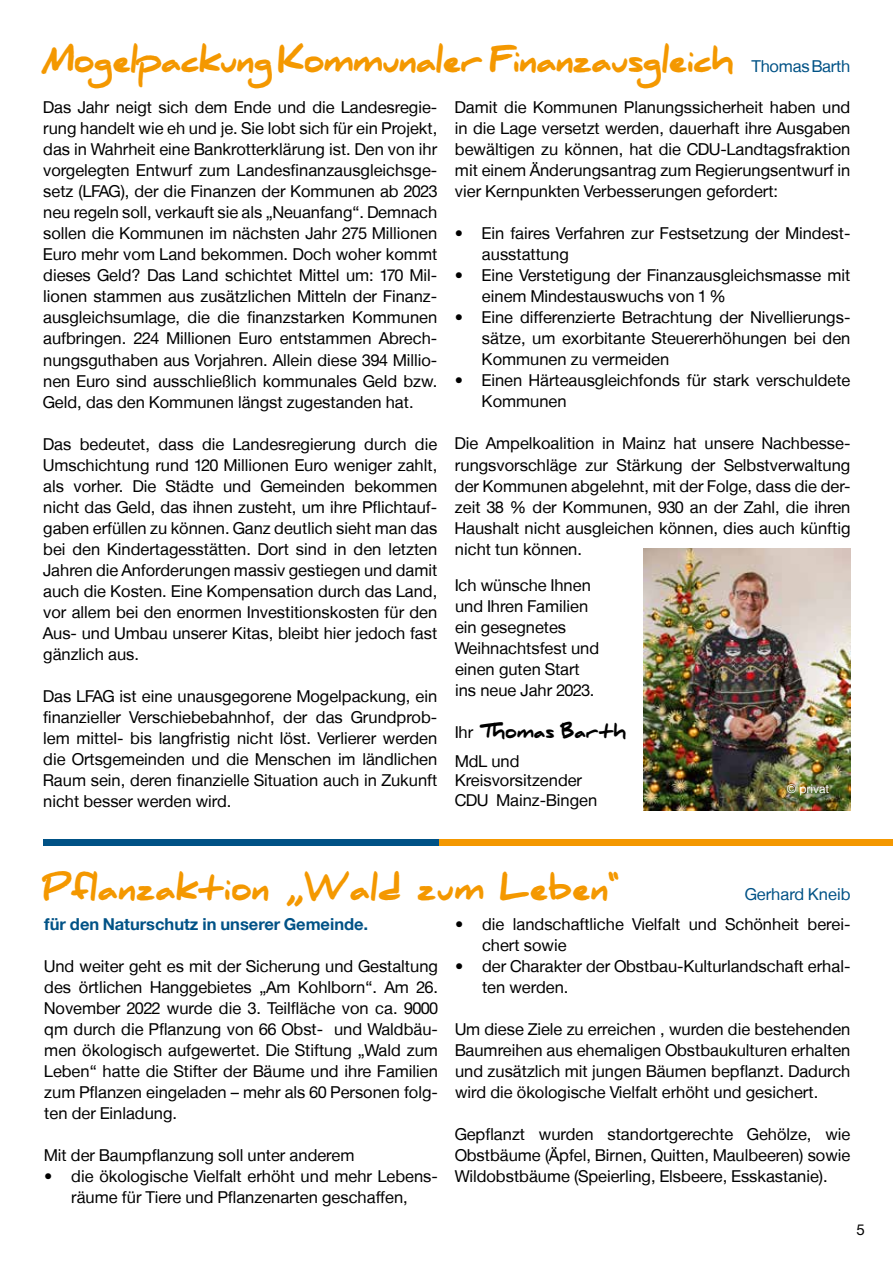
<style>
.page{position:relative;width:893px;height:1263px;background:#fff}
.page>*{position:absolute;margin:0;border:0;box-sizing:border-box;transform-origin:0 0}
.t1{font:900 31.5px "Daniel";letter-spacing:-.025em;color:#f49800}
.t2{font:900 31.5px "Daniel";color:#f49800}
.t3{font:900 18px "Daniel";color:#000}
.t4{font:16.5px/21px "CDU Helvetica";color:#000;text-align:justify}
.t5{font:700 16.5px "CDU Helvetica";color:#005286}
.t6{font:16.5px "CDU Helvetica";color:#005286}
.t7{font:15px "CDU Helvetica";color:#000}
.t8{font:12px "CDU Helvetica";color:#fff}
.s1{font-family:"CDU Helvetica";font-weight:400;font-size:16.5px;color:#005286}
.s2{font-family:"CDU Helvetica";font-weight:400;font-size:16.5px}
</style>
<div class="page">
<div style="left:44px;top:839px;width:396px;height:7px;background:#005286"></div>
<div style="left:440px;top:839px;width:453px;height:7px;background:#f49800"></div>
<img style="left:644px;top:549px;width:206px;height:261px">
<h1 class="t1" style="left:43px;top:43px;width:809px">Mogelpackung Kommunaler Finanzausgleich <span class="s1">Thomas Barth</span></h1>
<p class="t4" style="left:43px;top:97px;width:396px">Das Jahr neigt sich dem Ende und die Landesregie&shy;rung handelt wie eh und je. Sie lobt sich für ein Projekt, das in Wahrheit eine Bankrotterklärung ist. Den von ihr vorgelegten Entwurf zum Landesfinanzausgleichsge&shy;setz (LFAG), der die Finanzen der Kommunen ab 2023 neu regeln soll, verkauft sie als „Neuanfang“. Demnach sollen die Kommunen im nächsten Jahr 275 Millionen Euro mehr vom Land bekommen. Doch woher kommt dieses Geld? Das Land schichtet Mittel um: 170 Mil&shy;lionen stammen aus zusätzlichen Mitteln der Finanz&shy;ausgleichsumlage, die die finanzstarken Kommunen aufbringen. 224 Millionen Euro entstammen Abrech&shy;nungsguthaben aus Vorjahren. Allein diese 394 Millio&shy;nen Euro sind ausschließlich kommunales Geld bzw.<br>Geld, das den Kommunen längst zugestanden hat.</p>
<p class="t4" style="left:43px;top:433px;width:396px">Das bedeutet, dass die Landesregierung durch die Umschichtung rund 120 Millionen Euro weniger zahlt, als vorher. Die Städte und Gemeinden bekommen nicht das Geld, das ihnen zusteht, um ihre Pflichtauf&shy;gaben erfüllen zu können. Ganz deutlich sieht man das bei den Kindertagesstätten. Dort sind in den letzten Jahren die Anforderungen massiv gestiegen und damit auch die Kosten. Eine Kompensation durch das Land, vor allem bei den enormen Investitionskosten für den Aus- und Umbau unserer Kitas, bleibt hier jedoch fast gänzlich aus.</p>
<p class="t4" style="left:43px;top:685px;width:396px">Das LFAG ist eine unausgegorene Mogelpackung, ein finanzieller Verschiebebahnhof, der das Grundprob&shy;lem mittel- bis langfristig nicht löst. Verlierer werden die Ortsgemeinden und die Menschen im ländlichen Raum sein, deren finanzielle Situation auch in Zukunft nicht besser werden wird.</p>
<p class="t4" style="left:455px;top:97px;width:397px">Damit die Kommunen Planungssicherheit haben und in die Lage versetzt werden, dauerhaft ihre Ausgaben bewältigen zu können, hat die CDU-Landtagsfraktion mit einem Änderungsantrag zum Regierungsentwurf in vier Kernpunkten Verbesserungen gefordert:</p>
<p class="t4" style="left:482px;top:223px;width:370px;text-indent:-27px">• Ein faires Verfahren zur Festsetzung der Mindest&shy;ausstattung</p>
<p class="t4" style="left:482px;top:265px;width:370px;text-indent:-27px">• Eine Verstetigung der Finanzausgleichsmasse mit einem Mindestauswuchs von 1 %</p>
<p class="t4" style="left:482px;top:307px;width:370px;text-indent:-27px">• Eine differenzierte Betrachtung der Nivellierungs&shy;sätze, um exorbitante Steuererhöhungen bei den Kommunen zu vermeiden</p>
<p class="t4" style="left:482px;top:370px;width:370px;text-indent:-27px">• Einen Härteausgleichfonds für stark verschuldete<br>Kommunen</p>
<p class="t4" style="left:455px;top:433px;width:397px">Die Ampelkoalition in Mainz hat unsere Nachbesse&shy;rungsvorschläge zur Stärkung der Selbstverwaltung der Kommunen abgelehnt, mit der Folge, dass die der&shy;zeit 38 % der Kommunen, 930 an der Zahl, die ihren Haushalt nicht ausgleichen können, dies auch künftig nicht tun können.</p>
<p class="t4" style="left:455px;top:574px;width:146px;text-align:left">Ich wünsche Ihnen und Ihren Familien ein gesegnetes<br>Weihnachtsfest und einen guten Start ins neue Jahr 2023.</p>
<p class="t3" style="left:455px;top:721px;width:172px"><span class="s2">Ihr</span> Thomas Barth</p>
<p class="t4" style="left:455px;top:751px;width:144px;line-height:19.8px;text-align:left">MdL und<br>Kreisvorsitzender<br>CDU Mainz-Bingen</p>
<p class="t8" style="left:787px;top:781px;width:44px">© privat</p>
<h1 class="t2" style="left:43px;top:871px;width:578px">Pflanzaktion „Wald zum Leben“</h1>
<p class="t6" style="left:745px;top:884px;width:107px">Gerhard Kneib</p>
<p class="t5" style="left:44px;top:914px;width:325px">für den Naturschutz in unserer Gemeinde.</p>
<p class="t4" style="left:44px;top:955px;width:395px">Und weiter geht es mit der Sicherung und Gestaltung des örtlichen Hanggebietes „Am Kohlborn“. Am 26.<br>November 2022 wurde die 3. Teilfläche von ca. 9000 qm durch die Pflanzung von 66 Obst- und Waldbäu&shy;men ökologisch aufgewertet. Die Stiftung „Wald zum Leben“ hatte die Stifter der Bäume und ihre Familien zum Pflanzen eingeladen – mehr als 60 Personen folg&shy;ten der Einladung.</p>
<p class="t4" style="left:44px;top:1144px;width:312px">Mit der Baumpflanzung soll unter anderem</p>
<p class="t4" style="left:44px;top:1165px;width:395px;text-align:center">• die ökologische Vielfalt erhöht und mehr Lebens&shy;räume für Tiere und Pflanzenarten geschaffen,</p>
<p class="t4" style="left:482px;top:913px;width:370px;text-indent:-27px">• die landschaftliche Vielfalt und Schönheit berei&shy;chert sowie</p>
<p class="t4" style="left:482px;top:955px;width:370px;text-indent:-27px">• der Charakter der Obstbau-Kulturlandschaft erhal&shy;ten werden.</p>
<p class="t4" style="left:455px;top:1018px;width:397px">Um diese Ziele zu erreichen , wurden die bestehenden Baumreihen aus ehemaligen Obstbaukulturen erhalten und zusätzlich mit jungen Bäumen bepflanzt. Dadurch wird die ökologische Vielfalt erhöht und gesichert.</p>
<p class="t4" style="left:455px;top:1123px;width:397px">Gepflanzt wurden standortgerechte Gehölze, wie Obstbäume (Äpfel, Birnen, Quitten, Maulbeeren) sowie Wildobstbäume (Speierling, Elsbeere, Esskastanie).</p>
<p class="t7" style="left:857px;top:1220px;width:9px">5</p>
</div>
